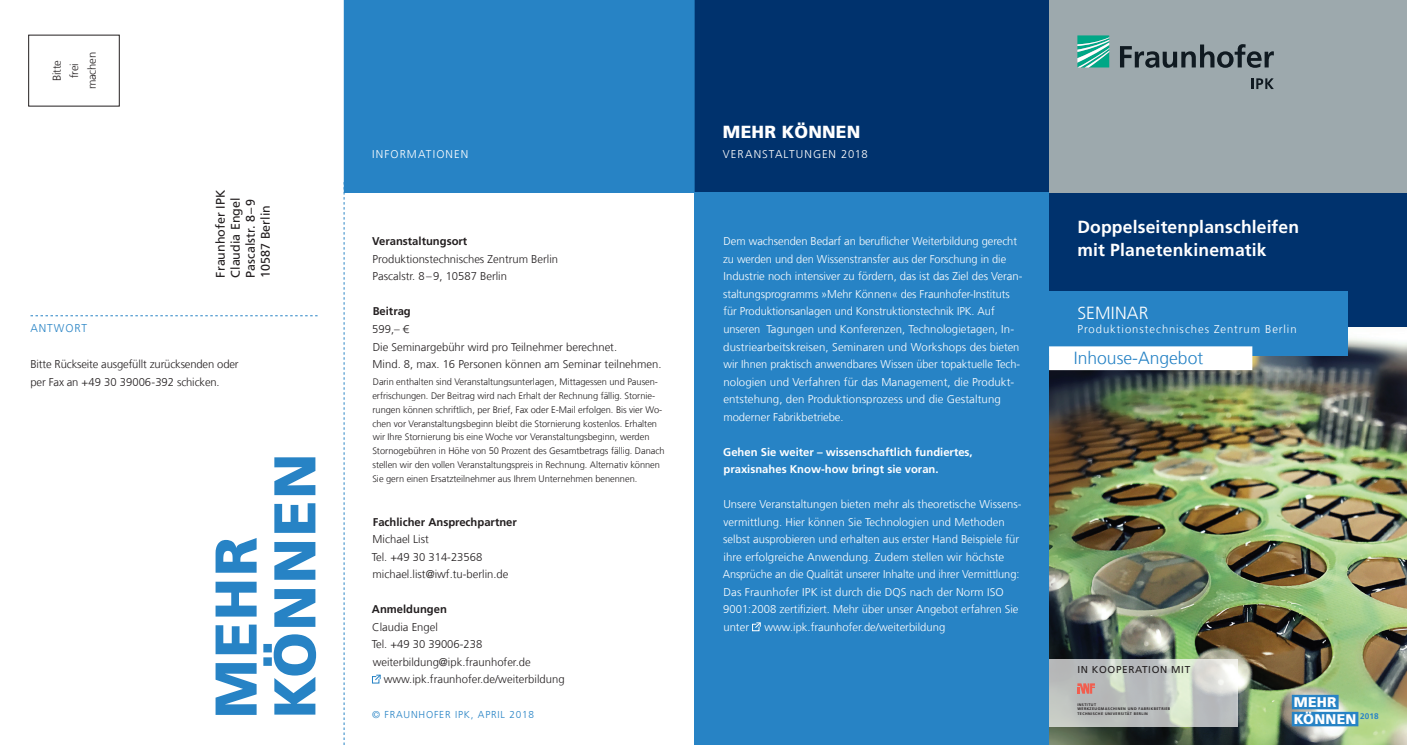
<style>
.page{position:relative;width:1407px;height:745px;background:#fff}
.page>*{position:absolute;margin:0;border:0;box-sizing:border-box;transform-origin:0 0}
.t1{font:900 58.75px/58.8px "Frutiger LT Com";letter-spacing:.025em;color:#2783c5}
.t2{font:700 17.5px/22.5px "Frutiger LT Com";letter-spacing:.01em;color:#fff}
.t3{font:300 17.5px "Frutiger LT Com";color:#2783c5}
.t4{font:900 17.5px "Frutiger LT Com";letter-spacing:.01em;color:#fff}
.t5{font:300 17.5px "Frutiger LT Com";letter-spacing:.01em;color:#fff}
.t6{font:900 14px/17px "Frutiger LT Com";letter-spacing:.015em;color:#fff}
.t7{font:12.5px/15px "Frutiger LT Com";color:#231f20}
.t8{font:300 11.25px/17.5px "Frutiger LT Com";color:#fff}
.t9{font:300 11.25px/17.5px "Frutiger LT Com";color:#231f20}
.t10{font:700 11.25px/17.5px "Frutiger LT Com";color:#fff}
.t11{font:700 11.25px "Frutiger LT Com";color:#231f20}
.t12{font:300 11.25px "Frutiger LT Com";letter-spacing:.085em;color:#fff}
.t13{font:300 11.25px "Frutiger LT Com";letter-spacing:.09em;color:#fff}
.t14{font:300 11.25px "Frutiger LT Com";letter-spacing:.1em;color:#fff}
.t15{font:300 11.25px "Frutiger LT Com";letter-spacing:.08em;color:#2783c5}
.t16{font:300 10px "Frutiger LT Com";letter-spacing:.08em;color:#2783c5}
.t17{font:10px "Frutiger LT Com";letter-spacing:.06em;color:#231f20}
.t18{font:300 9.38px/13.8px "Frutiger LT Com";letter-spacing:-.005em;color:#231f20}
.t19{font:700 3.75px/4.5px "Frutiger LT Com";letter-spacing:.11em;color:#231f20}
</style>
<div class="page">
<img style="left:1049px;top:326px;width:358px;height:418px">
<div style="left:694px;top:0;width:355px;height:193px;background:#00326d"></div>
<div style="left:344px;top:0;width:350px;height:193px;background:#2783c5"></div>
<svg style="left:344px;top:182px;width:1px;height:562px"></svg>
<svg style="left:31px;top:315px;width:287px;height:1px"></svg>
<div style="left:1049px;top:0;width:358px;height:289px;background:#9da9ad"></div>
<div style="left:1049px;top:193px;width:358px;height:133px;background:#00326d"></div>
<svg style="left:1077px;top:35px;width:32px;height:32px"></svg>
<svg style="left:1120px;top:44px;width:154px;height:24px"></svg>
<svg style="left:1251px;top:78px;width:23px;height:11px"></svg>
<div style="left:694px;top:193px;width:355px;height:551px;background:#2783c5"></div>
<div style="left:1049px;top:291px;width:298px;height:64px;background:#2783c5"></div>
<div style="left:1049px;top:346px;width:203px;height:24px;background:#fff"></div>
<div style="left:1292px;top:694px;width:46px;height:14px;background:#2783c5"></div>
<div style="left:1292px;top:711px;width:66px;height:14px;background:#2783c5"></div>
<svg style="left:1049px;top:658px;width:189px;height:67px;background:#c2c6c2"></svg>
<svg style="left:1077px;top:683px;width:18px;height:10px"></svg>
<div style="left:28px;top:35px;width:92px;height:71px;border:1px solid #231f20"></div>
<svg style="left:372px;top:674px;width:9px;height:9px"></svg>
<svg style="left:752px;top:622px;width:9px;height:9px"></svg>
<p class="t9" style="left:48px;top:89px;width:39px;text-align:center;rotate:-90deg">Bitte frei machen</p>
<p class="t15" style="left:31px;top:322px;width:58px">ANTWORT</p>
<p class="t7" style="left:213px;top:277px;width:89px;rotate:-90deg">Fraunhofer IPK<br>Claudia Engel<br>Pascalstr. 8–9<br>10587 Berlin</p>
<p class="t9" style="left:31px;top:355px;width:210px">Bitte Rückseite ausgefüllt zurücksenden oder per Fax an +49 30 39006-392 schicken.</p>
<h1 class="t1" style="left:207px;top:718px;width:266px;rotate:-90deg">MEHR<br>KÖNNEN</h1>
<p class="t14" style="left:372px;top:148px;width:98px">INFORMATIONEN</p>
<p class="t11" style="left:372px;top:235px;width:97px">Veranstaltungsort</p>
<p class="t9" style="left:373px;top:250px;width:187px">Produktionstechnisches Zentrum Berlin<br>Pascalstr. 8–9, 10587 Berlin</p>
<p class="t11" style="left:373px;top:305px;width:40px">Beitrag</p>
<p class="t9" style="left:372px;top:320px;width:291px">599,– €<br>Die Seminargebühr wird pro Teilnehmer berechnet.<br>Mind. 8, max. 16 Personen können am Seminar teilnehmen.</p>
<p class="t18" style="left:372px;top:375px;width:294px">Darin enthalten sind Veranstaltungsunterlagen, Mittagessen und Pausen&shy;erfrischungen. Der Beitrag wird nach Erhalt der Rechnung fällig. Stornie&shy;rungen können schriftlich, per Brief, Fax oder E-Mail erfolgen. Bis vier Wo&shy;chen vor Veranstaltungsbeginn bleibt die Stornierung kostenlos. Erhalten wir Ihre Stornierung bis eine Woche vor Veranstaltungsbeginn, werden Stornogebühren in Höhe von 50 Prozent des Gesamtbetrags fällig. Danach stellen wir den vollen Veranstaltungspreis in Rechnung. Alternativ können Sie gern einen Ersatzteilnehmer aus Ihrem Unternehmen benennen.</p>
<p class="t11" style="left:373px;top:515px;width:146px">Fachlicher Ansprechpartner</p>
<p class="t9" style="left:372px;top:530px;width:138px">Michael List<br>Tel. +49 30 314-23568 michael.list@iwf.tu-berlin.de</p>
<p class="t11" style="left:372px;top:602px;width:77px">Anmeldungen</p>
<p class="t9" style="left:372px;top:618px;width:67px">Claudia Engel</p>
<p class="t9" style="left:372px;top:635px;width:112px">Tel. +49 30 39006-238</p>
<p class="t9" style="left:373px;top:653px;width:159px">weiterbildung@ipk.fraunhofer.de</p>
<p class="t9" style="left:384px;top:670px;width:182px">www.ipk.fraunhofer.de/weiterbildung</p>
<p class="t16" style="left:372px;top:708px;width:163px">© FRAUNHOFER IPK, APRIL 2018</p>
<h2 class="t4" style="left:723px;top:122px;width:139px">MEHR KÖNNEN</h2>
<p class="t13" style="left:723px;top:148px;width:146px">VERANSTALTUNGEN 2018</p>
<p class="t8" style="left:723px;top:233px;width:301px">Dem wachsenden Bedarf an beruflicher Weiterbildung gerecht zu werden und den Wissenstransfer aus der Forschung in die Industrie noch intensiver zu fördern, das ist das Ziel des Veran&shy;staltungsprogramms »Mehr Können« des Fraunhofer-Instituts für Produktionsanlagen und Konstruktionstechnik IPK. Auf unseren Tagungen und Konferenzen, Technologietagen, In&shy;dustriearbeitskreisen, Seminaren und Workshops des bieten wir Ihnen praktisch anwendbares Wissen über topaktuelle Tech&shy;nologien und Verfahren für das Management, die Produkt&shy;entstehung, den Produktionsprozess und die Gestaltung moderner Fabrikbetriebe.</p>
<p class="t10" style="left:723px;top:442px;width:251px">Gehen Sie weiter – wissenschaftlich fundiertes, praxisnahes Know-how bringt sie voran.</p>
<p class="t8" style="left:723px;top:495px;width:300px">Unsere Veranstaltungen bieten mehr als theoretische Wissens&shy;vermittlung. Hier können Sie Technologien und Methoden selbst ausprobieren und erhalten aus erster Hand Beispiele für ihre erfolgreiche Anwendung. Zudem stellen wir höchste Ansprüche an die Qualität unserer Inhalte und ihrer Vermittlung:<br>Das Fraunhofer IPK ist durch die DQS nach der Norm ISO 9001:2008 zertifiziert. Mehr über unser Angebot erfahren Sie unter</p>
<p class="t8" style="left:764px;top:618px;width:182px">www.ipk.fraunhofer.de/weiterbildung</p>
<h2 class="t2" style="left:1077px;top:216px;width:223px">Doppelseitenplanschleifen mit Planetenkinematik</h2>
<h2 class="t5" style="left:1077px;top:302px;width:73px">SEMINAR</h2>
<p class="t12" style="left:1077px;top:323px;width:221px">Produktionstechnisches Zentrum Berlin</p>
<h2 class="t3" style="left:1074px;top:348px;width:131px">Inhouse-Angebot</h2>
<p class="t17" style="left:1077px;top:663px;width:114px">IN KOOPERATION MIT</p>
<p class="t19" style="left:1077px;top:701px;width:94px">INSTITUT<br>WERKZEUGMASCHINEN UND FABRIKBETRIEB<br>TECHNISCHE UNIVERSITÄT BERLIN</p>
<p class="t6" style="left:1293px;top:693px;width:86px">MEHR<br>KÖNNEN <sup>2018</sup></p>
</div>
